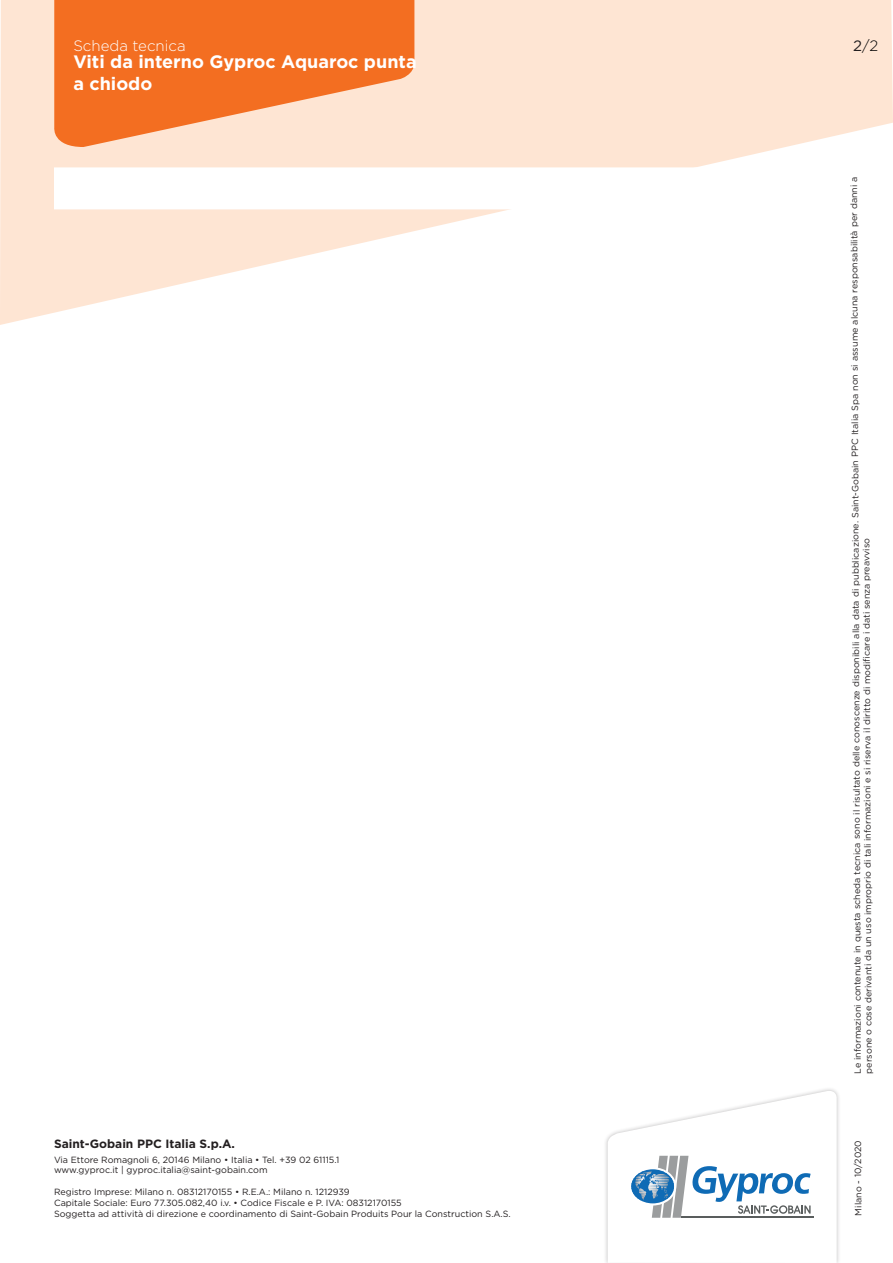
<style>
.page{position:relative;width:893px;height:1263px;background:#fff}
.page>*{position:absolute;margin:0;border:0;box-sizing:border-box;transform-origin:0 0}
.product_title_back_p{font:700 18px/21.6px "Gotham";color:#fff}
.t1{font:300 15px "Gotham";color:#fff}
.t2{font:300 15px "Gotham";color:#000}
.t3{font:700 12px "Gotham";color:#231f20}
.t4{font:9px/10.8px "Gotham";letter-spacing:-.005em;color:#231f20}
.s1{font-weight:400;color:#231f20}
</style>
<div class="page">
<svg style="left:0;top:0;width:893px;height:325px;fill:#fee5d3"></svg>
<svg style="left:52px;top:0;width:362px;height:147px;fill:#f36e21"></svg>
<div style="left:603px;top:1086px;width:238px;height:177px;background:#231f20;opacity:.3"></div>
<svg style="left:608px;top:1089px;width:229px;height:174px"></svg>
<div style="left:58px;top:171px;width:775px;height:35px;background:#fff"></div>
<h2 class="t1" style="left:73px;top:36px;width:114px">Scheda tecnica</h2>
<h2 class="t2" style="left:853px;top:36px;width:27px"><span class="s1">2</span>/2</h2>
<p class="product_title_back_p" style="left:73px;top:51px;width:345px">Viti da interno Gyproc Aquaroc punta a chiodo</p>
<h3 class="t3" style="left:54px;top:1135px;width:183px">Saint-Gobain PPC Italia S.p.A.</h3>
<p class="t4" style="left:54px;top:1154px;width:287px">Via Ettore Romagnoli 6, 20146 Milano • Italia • Tel. +39 02 61115.1 www.gyproc.it | gyproc.italia@saint-gobain.com</p>
<p class="t4" style="left:54px;top:1186px;width:458px">Registro Imprese: Milano n. 08312170155 • R.E.A.: Milano n. 1212939<br>Capitale Sociale: Euro 77.305.082,40 i.v. • Codice Fiscale e P. IVA: 08312170155<br>Soggetta ad attività di direzione e coordinamento di Saint-Gobain Produits Pour la Construction S.A.S.</p>
<p class="t4" style="left:850px;top:1074px;width:899px;line-height:11.6px;rotate:-90deg">Le informazioni contenute in questa scheda tecnica sono il risultato delle conoscenze disponibili alla data di pubblicazione. Saint-Gobain PPC Italia Spa non si assume alcuna responsabilità per danni a persone o cose derivanti da un uso improprio di tali informazioni e si riserva il diritto di modificare i dati senza preavviso</p>
<p class="t4" style="left:852px;top:1215px;width:77px;rotate:-90deg">Milano - 10/2020</p>
</div>
